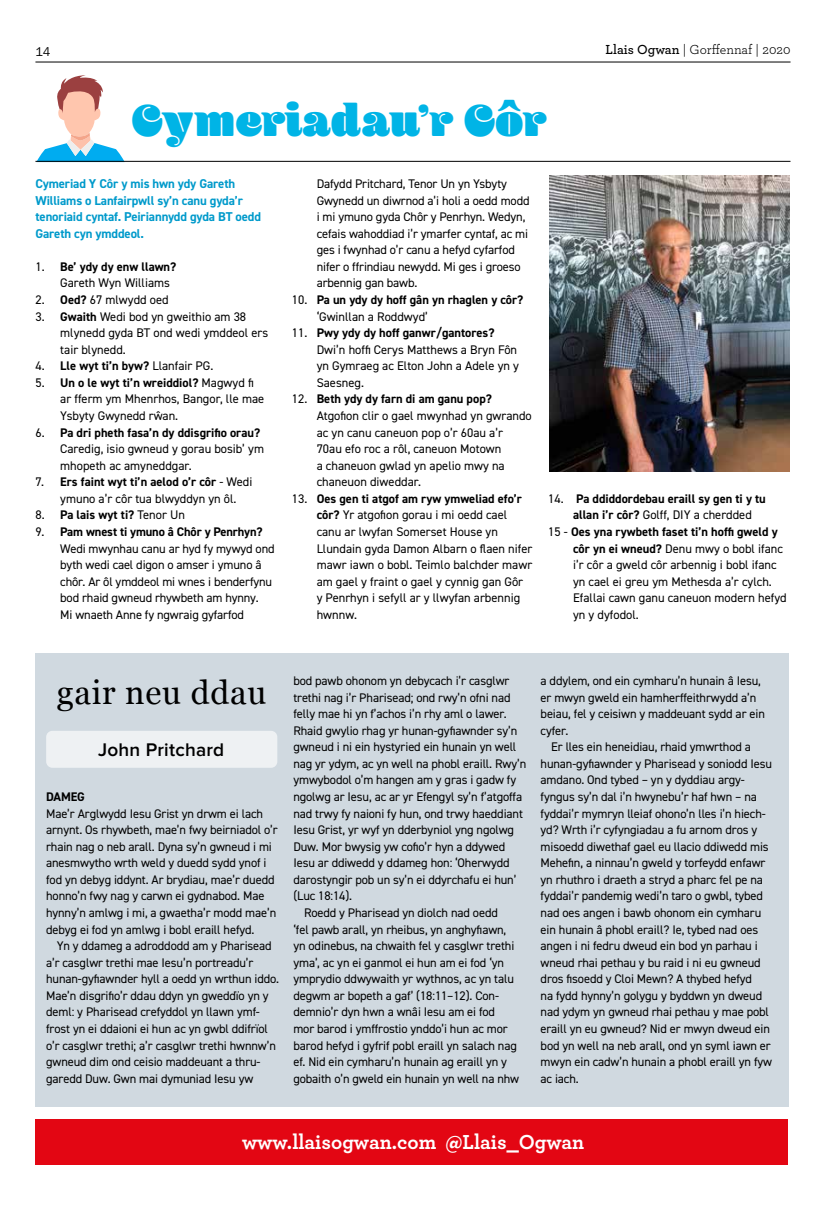
<style>
.page{position:relative;width:826px;height:1205px;background:#fff}
.page>*{position:absolute;margin:0;border:0;box-sizing:border-box;transform-origin:0 0}
.t1{font:900 46.38px "Blenny";color:#00b4e6}
.t2{font:33px "Georgia";letter-spacing:.02em;color:#000}
.t3{font:700 21.25px "Archer";color:#fff}
.t4{font:600 19px "Proxima Nova";letter-spacing:.01em;color:#000}
.t5{font:13.75px "Archer";color:#000}
.t6{font:700 12.75px/16.6px "DIN2014";letter-spacing:-.01em;color:#009acb}
.t7{font:12.5px/16.6px "DIN2014";letter-spacing:-.01em;color:#000}
.t8{font:700 12.5px/16.5px "DIN2014";color:#000}
.t9{font:12.5px "Franklin Gothic IT Cby BT";color:#000}
.s1{font-weight:600}
.s2{font-weight:700}
.s3{font-weight:400}
</style>
<div class="page">
<hr style="left:35px;top:62px;width:755px;height:1px;background:#000">
<svg style="left:36px;top:75px;width:89px;height:86px"></svg>
<img style="left:550px;top:175px;width:239px;height:297px">
<hr style="left:35px;top:161px;width:755px;height:1px;background:#000">
<div style="left:35px;top:653px;width:754px;height:454px;background:#d0d9e0"></div>
<div style="left:46px;top:731px;width:231px;height:37px;background:#eef1f3;border-radius:6px"></div>
<div style="left:35px;top:1119px;width:752px;height:46px;background:#e30613"></div>
<p class="t9" style="left:35px;top:44px;width:16px">14</p>
<p class="t5" style="left:605px;top:40px;width:186px"><span class="s1">Llais Ogwan</span> | Gorffennaf | 2020</p>
<h1 class="t1" style="left:132px;top:92px;width:416px">Cymeriadau’r Côr</h1>
<p class="t6" style="left:35px;top:175px;width:227px">Cymeriad Y Côr y mis hwn ydy Gareth Williams o Lanfairpwll sy’n canu gyda’r tenoriaid cyntaf. Peiriannydd gyda BT oedd Gareth cyn ymddeol.</p>
<p class="t7" style="left:60px;top:258px;width:117px;text-indent:-25px">1. <span class="s2">Be’ ydy dy enw llawn?<br></span>Gareth Wyn Williams</p>
<p class="t7" style="left:35px;top:291px;width:135px">2. <span class="s2">Oed?</span> 67 mlwydd oed</p>
<p class="t7" style="left:60px;top:308px;width:209px;text-indent:-25px">3. <span class="s2">Gwaith</span> Wedi bod yn gweithio am 38 mlynedd gyda BT ond wedi ymddeol ers tair blynedd.</p>
<p class="t8" style="left:35px;top:358px;width:179px"><span class="s3">4.</span> Lle wyt ti’n byw? <span class="s3">Llanfair PG.</span></p>
<p class="t7" style="left:60px;top:374px;width:205px;text-indent:-25px">5. <span class="s2">Un o le wyt ti’n wreiddiol?</span> Magwyd fi ar fferm ym Mhenrhos, Bangor, lle mae<br>Ysbyty Gwynedd rwˆ an.</p>
<p class="t7" style="left:60px;top:424px;width:205px;text-indent:-25px">6. <span class="s2">Pa dri pheth fasa’n dy ddisgrifio orau?<br></span>Caredig, isio gwneud y gorau bosib’ ym mhopeth ac amyneddgar.</p>
<p class="t7" style="left:60px;top:473px;width:194px;text-indent:-25px">7. <span class="s2">Ers faint wyt ti’n aelod o’r côr</span> - Wedi ymuno a’r côr tua blwyddyn yn ôl.</p>
<p class="t8" style="left:35px;top:507px;width:151px"><span class="s3">8.</span> Pa lais wyt ti? <span class="s3">Tenor Un</span></p>
<p class="t7" style="left:60px;top:523px;width:216px;text-indent:-25px">9. <span class="s2">Pam wnest ti ymuno â Chôr y Penrhyn?<br></span>Wedi mwynhau canu ar hyd fy mywyd ond byth wedi cael digon o amser i ymuno â chôr. Ar ôl ymddeol mi wnes i benderfynu bod rhaid gwneud rhywbeth am hynny.<br>Mi wnaeth Anne fy ngwraig gyfarfod</p>
<p class="t7" style="left:317px;top:175px;width:214px">Dafydd Pritchard, Tenor Un yn Ysbyty Gwynedd un diwrnod a’i holi a oedd modd i mi ymuno gyda Chôr y Penrhyn. Wedyn, cefais wahoddiad i’r ymarfer cyntaf, ac mi ges i fwynhad o’r canu a hefyd cyfarfod nifer o ffrindiau newydd. Mi ges i groeso arbennig gan bawb.</p>
<p class="t8" style="left:317px;top:291px;width:208px;text-indent:-25px"><span class="s3">10.</span> Pa un ydy dy hoff gân yn rhaglen y côr? <span class="s3">‘Gwinllan a Roddwyd’</span></p>
<p class="t7" style="left:317px;top:324px;width:204px;text-indent:-25px">11. <span class="s2">Pwy ydy dy hoff ganwr/gantores?<br></span>Dwi’n hoffi Cerys Matthews a Bryn Fôn yn Gymraeg ac Elton John a Adele yn y<br>Saesneg.</p>
<p class="t7" style="left:317px;top:391px;width:217px;text-indent:-25px">12. <span class="s2">Beth ydy dy farn di am ganu pop?<br></span>Atgofion clir o gael mwynhad yn gwrando ac yn canu caneuon pop o’r 60au a’r<br>70au efo roc a rôl, caneuon Motown<br>a chaneuon gwlad yn apelio mwy na chaneuon diweddar.</p>
<p class="t7" style="left:317px;top:490px;width:217px;text-indent:-25px">13. <span class="s2">Oes gen ti atgof am ryw ymweliad efo’r côr?</span> Yr atgofion gorau i mi oedd cael canu ar lwyfan Somerset House yn Llundain gyda Damon Albarn o flaen nifer mawr iawn o bobl. Teimlo balchder mawr am gael y fraint o gael y cynnig gan Gôr<br>y Penrhyn i sefyll ar y llwyfan arbennig hwnnw.</p>
<p class="t8" style="left:548px;top:490px;width:219px"><span class="s3">14.</span> Pa ddiddordebau eraill sy gen ti y tu</p>
<p class="t7" style="left:573px;top:506px;width:180px"><span class="s2">allan i’r côr?</span> Golff, DIY a cherdded</p>
<p class="t8" style="left:548px;top:523px;width:231px"><span class="s3">15 -</span> Oes yna rywbeth faset ti’n hoffi gweld y</p>
<p class="t7" style="left:573px;top:540px;width:211px"><span class="s2">côr yn ei wneud?</span> Denu mwy o bobl ifanc</p>
<p class="t7" style="left:573px;top:556px;width:205px">i’r côr a gweld côr arbennig i bobl ifanc</p>
<p class="t7" style="left:573px;top:573px;width:200px">yn cael ei greu ym Methesda a’r cylch.</p>
<p class="t7" style="left:573px;top:589px;width:215px">Efallai cawn ganu caneuon modern hefyd</p>
<p class="t7" style="left:573px;top:606px;width:67px">yn y dyfodol.</p>
<h2 class="t2" style="left:57px;top:669px;width:211px">gair neu ddau</h2>
<h3 class="t4" style="left:98px;top:739px;width:128px">John Pritchard</h3>
<p class="t8" style="left:46px;top:788px;width:40px">DAMEG</p>
<p class="t7" style="left:46px;top:805px;width:233px">Mae’r Arglwydd Iesu Grist yn drwm ei lach arnynt. Os rhywbeth, mae’n fwy beirniadol o’r rhain nag o neb arall. Dyna sy’n gwneud i mi anesmwytho wrth weld y duedd sydd ynof i fod yn debyg iddynt. Ar brydiau, mae’r duedd honno’n fwy nag y carwn ei gydnabod. Mae hynny’n amlwg i mi, a gwaetha’r modd mae’n debyg ei fod yn amlwg i bobl eraill hefyd.</p>
<p class="t7" style="left:46px;top:937px;width:234px;text-indent:11px">Yn y ddameg a adroddodd am y Pharisead a’r casglwr trethi mae Iesu’n portreadu’r hunan-gyfiawnder hyll a oedd yn wrthun iddo.<br>Mae’n disgrifio’r ddau ddyn yn gweddïo yn y deml: y Pharisead crefyddol yn llawn ymf&shy;frost yn ei ddaioni ei hun ac yn gwbl ddifrïol o’r casglwr trethi; a’r casglwr trethi hwnnw’n gwneud dim ond ceisio maddeuant a thru&shy;garedd Duw. Gwn mai dymuniad Iesu yw</p>
<p class="t7" style="left:293px;top:672px;width:217px">bod pawb ohonom yn debycach i’r casglwr</p>
<p class="t7" style="left:293px;top:689px;width:219px">trethi nag i’r Pharisead; ond rwy’n ofni nad</p>
<p class="t7" style="left:293px;top:705px;width:215px">felly mae hi yn f’achos i’n rhy aml o lawer.</p>
<p class="t7" style="left:293px;top:722px;width:225px">Rhaid gwylio rhag yr hunan-gyfiawnder sy’n</p>
<p class="t7" style="left:293px;top:738px;width:224px">gwneud i ni ein hystyried ein hunain yn well</p>
<p class="t7" style="left:293px;top:755px;width:234px">nag yr ydym, ac yn well na phobl eraill. Rwy’n</p>
<p class="t7" style="left:293px;top:771px;width:224px">ymwybodol o’m hangen am y gras i gadw fy</p>
<p class="t7" style="left:293px;top:788px;width:230px">ngolwg ar Iesu, ac ar yr Efengyl sy’n f’atgoffa</p>
<p class="t7" style="left:293px;top:805px;width:231px">nad trwy fy naioni fy hun, ond trwy haeddiant</p>
<p class="t7" style="left:293px;top:821px;width:222px">Iesu Grist, yr wyf yn dderbyniol yng ngolwg</p>
<p class="t7" style="left:293px;top:838px;width:213px">Duw. Mor bwysig yw cofio’r hyn a ddywed</p>
<p class="t7" style="left:293px;top:854px;width:218px">Iesu ar ddiwedd y ddameg hon: ‘Oherwydd</p>
<p class="t7" style="left:293px;top:871px;width:224px">darostyngir pob un sy’n ei ddyrchafu ei hun’</p>
<p class="t7" style="left:293px;top:887px;width:60px">(Luc 18:14).</p>
<p class="t7" style="left:304px;top:904px;width:195px">Roedd y Pharisead yn diolch nad oedd</p>
<p class="t7" style="left:293px;top:921px;width:214px">‘fel pawb arall, yn rheibus, yn anghyfiawn,</p>
<p class="t7" style="left:293px;top:937px;width:222px">yn odinebus, na chwaith fel y casglwr trethi</p>
<p class="t7" style="left:293px;top:954px;width:212px">yma’, ac yn ei ganmol ei hun am ei fod ‘yn</p>
<p class="t7" style="left:293px;top:970px;width:222px">ymprydio ddwywaith yr wythnos, ac yn talu</p>
<p class="t7" style="left:293px;top:987px;width:207px">degwm ar bopeth a gaf’ (18:11–12). Con-</p>
<p class="t7" style="left:293px;top:1003px;width:203px">demnio’r dyn hwn a wnâi Iesu am ei fod</p>
<p class="t7" style="left:293px;top:1020px;width:216px">mor barod i ymffrostio ynddo’i hun ac mor</p>
<p class="t7" style="left:293px;top:1036px;width:225px">barod hefyd i gyfrif pobl eraill yn salach nag</p>
<p class="t7" style="left:293px;top:1053px;width:215px">ef. Nid ein cymharu’n hunain ag eraill yn y</p>
<p class="t7" style="left:293px;top:1070px;width:227px">gobaith o’n gweld ein hunain yn well na nhw</p>
<p class="t7" style="left:540px;top:672px;width:226px">a ddylem, ond ein cymharu’n hunain â Iesu, er mwyn gweld ein hamherffeithrwydd a’n beiau, fel y ceisiwn y maddeuant sydd ar ein cyfer.</p>
<p class="t7" style="left:540px;top:738px;width:233px;text-indent:11px">Er lles ein heneidiau, rhaid ymwrthod a hunan-gyfiawnder y Pharisead y soniodd Iesu amdano. Ond tybed – yn y dyddiau argy&shy;fyngus sy’n dal i’n hwynebu’r haf hwn – na fyddai’r mymryn lleiaf ohono’n lles i’n hiech&shy;yd? Wrth i’r cyfyngiadau a fu arnom dros y misoedd diwethaf gael eu llacio ddiwedd mis Mehefin, a ninnau’n gweld y torfeydd enfawr yn rhuthro i draeth a stryd a pharc fel pe na fyddai’r pandemig wedi’n taro o gwbl, tybed nad oes angen i bawb ohonom ein cymharu ein hunain â phobl eraill? Ie, tybed nad oes angen i ni fedru dweud ein bod yn parhau i wneud rhai pethau y bu raid i ni eu gwneud dros fisoedd y Cloi Mewn? A thybed hefyd<br>na fydd hynny’n golygu y byddwn yn dweud nad ydym yn gwneud rhai pethau y mae pobl eraill yn eu gwneud? Nid er mwyn dweud ein bod yn well na neb arall, ond yn syml iawn er mwyn ein cadw’n hunain a phobl eraill yn fyw ac iach.</p>
<h3 class="t3" style="left:242px;top:1125px;width:344px">www.llaisogwan.com @Llais_Ogwan</h3>
</div>
